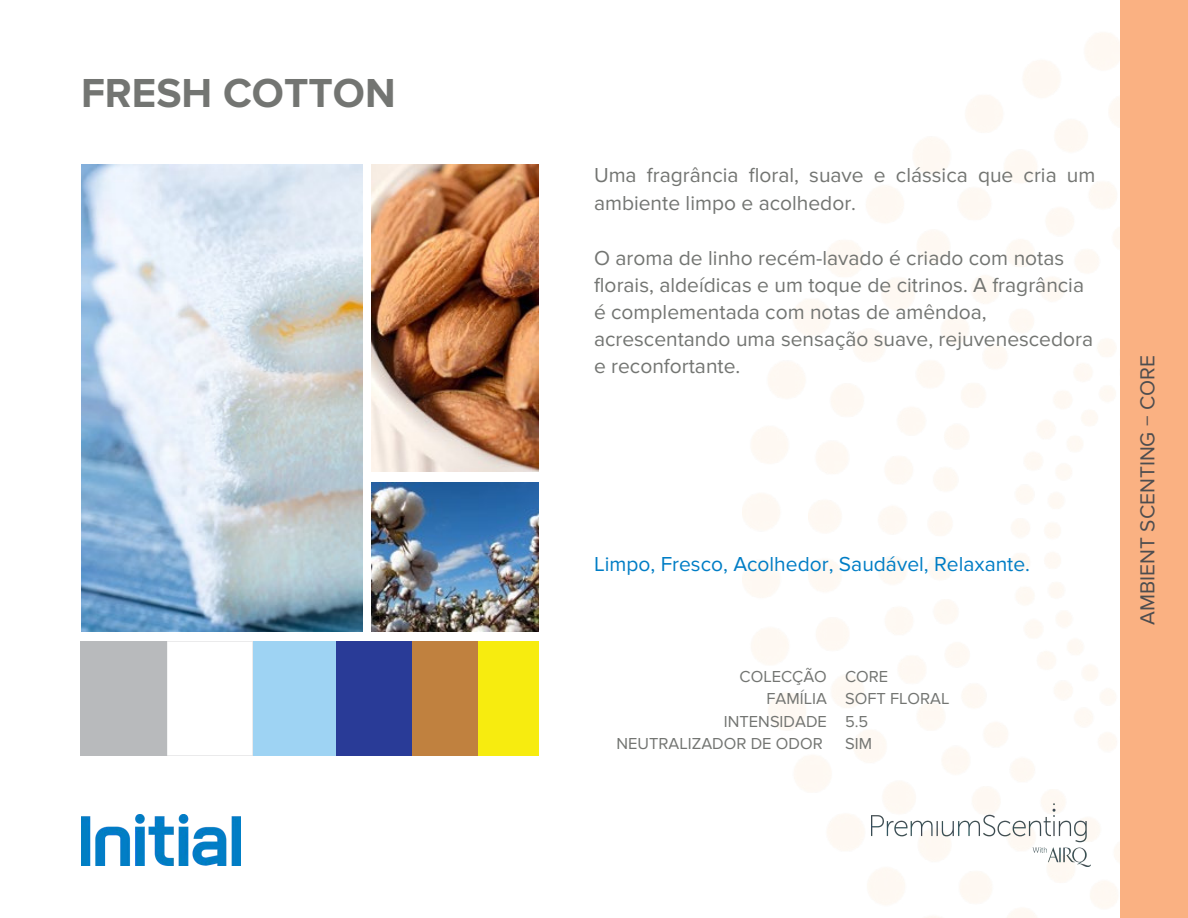
<style>
.page{position:relative;width:1188px;height:918px;background:#fff}
.page>*{position:absolute;margin:0;border:0;box-sizing:border-box;transform-origin:0 0}
.t1{font:700 42px "Proxima Nova";color:#737572}
.t2{font:21px/27px "Proxima Nova";color:#737572}
.t3{font:21px "Proxima Nova";color:#007dc5}
.t4{font:21px "Proxima Nova";color:#4d4d4f}
.t5{font:16.5px/22.5px "Proxima Nova";color:#737572;text-align:right}
</style>
<div class="page">
<img style="left:809px;top:66px;width:311px;height:852px">
<div style="left:252px;top:641px;width:83px;height:115px;background:#9ed3f3"></div>
<div style="left:336px;top:641px;width:77px;height:115px;background:#293b97"></div>
<svg style="left:167px;top:641px;width:86px;height:115px"></svg>
<div style="left:81px;top:641px;width:86px;height:115px;background:#b8babc"></div>
<div style="left:412px;top:641px;width:67px;height:115px;background:#c0813f"></div>
<div style="left:479px;top:641px;width:59px;height:115px;background:#f7ec0f"></div>
<div style="left:1120px;top:0;width:68px;height:918px;background:#fab182"></div>
<img style="left:81px;top:164px;width:282px;height:467px">
<img style="left:372px;top:164px;width:166px;height:308px">
<img style="left:372px;top:483px;width:166px;height:148px">
<img style="left:81px;top:814px;width:160px;height:51px">
<img style="left:871px;top:790px;width:220px;height:76px">
<h1 class="t1" style="left:81px;top:74px;width:316px">FRESH COTTON</h1>
<p class="t2" style="left:594px;top:161px;width:503px;line-height:28.2px">Uma fragrância floral, suave e clássica que cria um ambiente limpo e acolhedor.</p>
<p class="t2" style="left:594px;top:245px;width:501px">O aroma de linho recém-lavado é criado com notas florais, aldeídicas e um toque de citrinos. A fragrância é complementada com notas de amêndoa, acrescentando uma sensação suave, rejuvenescedora e reconfortante.</p>
<p class="t3" style="left:594px;top:554px;width:438px">Limpo, Fresco, Acolhedor, Saudável, Relaxante.</p>
<p class="t5" style="left:617px;top:666px;width:212px">COLECÇÃO<br>FAMÍLIA<br>INTENSIDADE<br>NEUTRALIZADOR DE ODOR</p>
<p class="t5" style="left:845px;top:666px;width:106px;text-align:left">CORE<br>SOFT FLORAL<br>5.5<br>SIM</p>
<p class="t4" style="left:1138px;top:625px;width:271px;rotate:-90deg">AMBIENT SCENTING − CORE</p>
</div>
